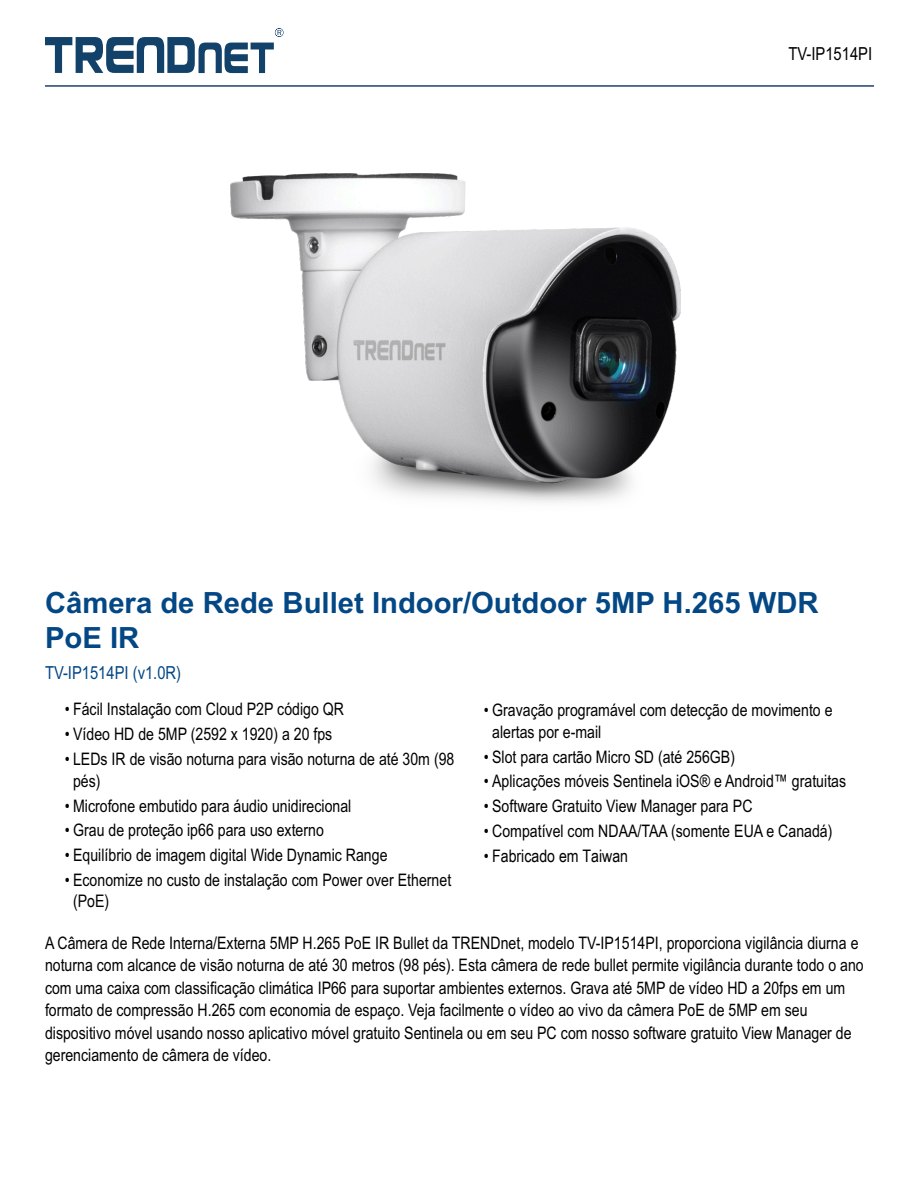
<style>
.page{position:relative;width:918px;height:1188px;background:#fff}
.page>*{position:absolute;margin:0;border:0;box-sizing:border-box;transform-origin:0 0}
.t1{font:700 29.25px/35.1px "Arial";color:#034785}
.t2{font:18px "Arial Narrow";color:#034785}
.t3{font:18px "Arial Narrow";color:#000}
.t4{font:17.25px/22.4px "Arial Narrow";color:#000}
</style>
<div class="page">
<svg style="left:45px;top:28px;width:238px;height:45px"></svg>
<img style="left:231px;top:173px;width:450px;height:330px">
<hr style="left:45px;top:85px;width:829px;height:2px;background:#31537d">
<p class="t3" style="left:788px;top:47px;width:85px">TV-IP1514PI</p>
<h1 class="t1" style="left:45px;top:588px;width:775px">Câmera de Rede Bullet Indoor/Outdoor 5MP H.265 WDR<br>PoE IR</h1>
<p class="t2" style="left:45px;top:665px;width:138px">TV-IP1514PI (v1.0R)</p>
<p class="t4" style="left:65px;top:700px;width:281px">• Fácil Instalação com Cloud P2P código QR</p>
<p class="t4" style="left:65px;top:724px;width:269px">• Vídeo HD de 5MP (2592 x 1920) a 20 fps</p>
<p class="t4" style="left:73px;top:749px;width:383px;text-indent:-8px">• LEDs IR de visão noturna para visão noturna de até 30m (98 pés)</p>
<p class="t4" style="left:65px;top:796px;width:288px">• Microfone embutido para áudio unidirecional</p>
<p class="t4" style="left:65px;top:821px;width:261px">• Grau de proteção ip66 para uso externo</p>
<p class="t4" style="left:65px;top:845px;width:324px">• Equilíbrio de imagem digital Wide Dynamic Range</p>
<p class="t4" style="left:73px;top:871px;width:380px;line-height:20.7px;text-indent:-8px">• Economize no custo de instalação com Power over Ethernet (PoE)</p>
<p class="t4" style="left:492px;top:700px;width:342px;text-indent:-8px">• Gravação programável com detecção de movimento e alertas por e-mail</p>
<p class="t4" style="left:484px;top:747px;width:253px">• Slot para cartão Micro SD (até 256GB)</p>
<p class="t4" style="left:484px;top:772px;width:364px">• Aplicações móveis Sentinela iOS® e Android™ gratuitas</p>
<p class="t4" style="left:484px;top:796px;width:270px">• Software Gratuito View Manager para PC</p>
<p class="t4" style="left:484px;top:821px;width:350px">• Compatível com NDAA/TAA (somente EUA e Canadá)</p>
<p class="t4" style="left:484px;top:846px;width:146px">• Fabricado em Taiwan</p>
<p class="t4" style="left:45px;top:933px;width:820px">A Câmera de Rede Interna/Externa 5MP H.265 PoE IR Bullet da TRENDnet, modelo TV-IP1514PI, proporciona vigilância diurna e noturna com alcance de visão noturna de até 30 metros (98 pés). Esta câmera de rede bullet permite vigilância durante todo o ano com uma caixa com classificação climática IP66 para suportar ambientes externos. Grava até 5MP de vídeo HD a 20fps em um formato de compressão H.265 com economia de espaço. Veja facilmente o vídeo ao vivo da câmera PoE de 5MP em seu dispositivo móvel usando nosso aplicativo móvel gratuito Sentinela ou em seu PC com nosso software gratuito View Manager de gerenciamento de câmera de vídeo.</p>
</div>
